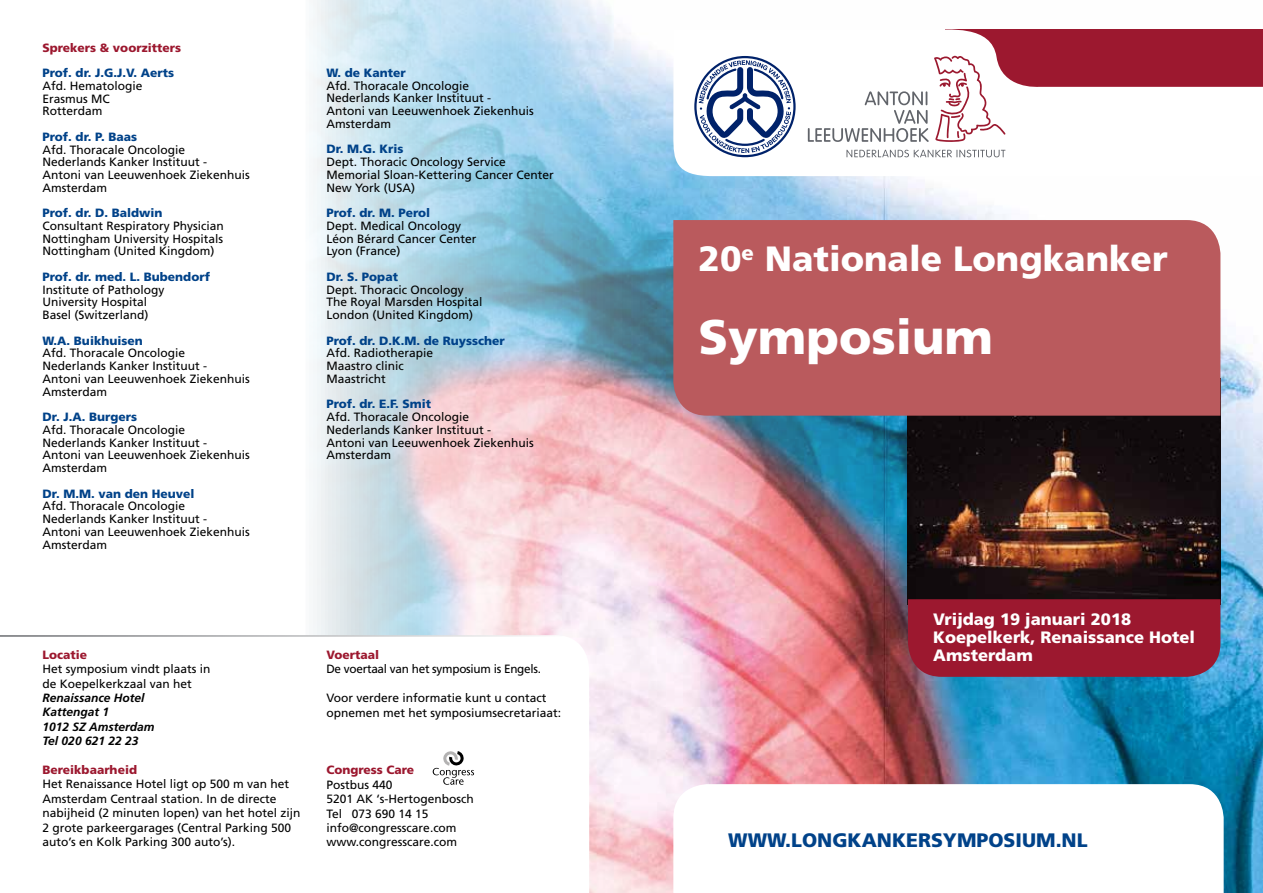
<style>
.page{position:relative;width:1263px;height:893px;background:#fff}
.page>*{position:absolute;margin:0;border:0;box-sizing:border-box;transform-origin:0 0}
.t1{font:900 48.6px "Frutiger LT Std";color:#fff}
.t2{font:900 35.1px "Frutiger LT Std";color:#fff}
.t3{font:900 19.5px "Frutiger LT Std";color:#004289}
.t4{font:900 16.5px/18px "Frutiger LT Std";color:#fff}
.t5{font:12px/12.8px "Frutiger LT Std";color:#000}
.t6{font:900 12px "Frutiger LT Std";color:#004289}
.t7{font:900 12px "Frutiger LT Std";color:#9c182f}
.t8{font:italic 700 12px/14.4px "Frutiger LT Std";color:#000}
.t9{font:12px "Frutiger LT Std";letter-spacing:-.02em;color:#000}
</style>
<div class="page">
<img style="left:313px;top:0;width:950px;height:893px">
<svg style="left:673px;top:24px;width:590px;height:152px"></svg>
<svg style="left:808px;top:56px;width:197px;height:86px"></svg>
<svg style="left:846px;top:150px;width:159px;height:7px"></svg>
<svg style="left:694px;top:56px;width:102px;height:101px"></svg>
<svg style="left:313px;top:635px;width:276px;height:258px"></svg>
<svg style="left:433px;top:751px;width:41px;height:34px"></svg>
<svg style="left:673px;top:784px;width:551px;height:109px"></svg>
<hr style="left:0;top:635px;width:563px;height:2px;background:#636569">
<img style="left:908px;top:416px;width:312px;height:183px">
<div style="left:908px;top:599px;width:312px;height:78px;background:#9c182f"></div>
<div style="left:673px;top:220px;width:547px;height:196px;background:#ba5a5d"></div>
<p class="t7" style="left:43px;top:40px;width:140px">Sprekers &amp; voorzitters</p>
<p class="t6" style="left:43px;top:66px;width:133px">Prof. dr. J.G.J.V. Aerts</p>
<p class="t5" style="left:43px;top:79px;width:102px">Afd. Hematologie<br>Erasmus MC<br>Rotterdam</p>
<p class="t6" style="left:43px;top:129px;width:96px">Prof. dr. P. Baas</p>
<p class="t5" style="left:43px;top:143px;width:209px">Afd. Thoracale Oncologie<br>Nederlands Kanker Instituut -<br>Antoni van Leeuwenhoek Ziekenhuis<br>Amsterdam</p>
<p class="t6" style="left:43px;top:206px;width:122px">Prof. dr. D. Baldwin</p>
<p class="t5" style="left:43px;top:219px;width:183px;text-align:justify">Consultant Respiratory Physician Nottingham University Hospitals Nottingham (United Kingdom)</p>
<p class="t6" style="left:43px;top:270px;width:169px">Prof. dr. med. L. Bubendorf</p>
<p class="t5" style="left:43px;top:283px;width:124px">Institute of Pathology<br>University Hospital<br>Basel (Switzerland)</p>
<p class="t6" style="left:43px;top:333px;width:102px">W.A. Buikhuisen</p>
<p class="t5" style="left:43px;top:347px;width:209px">Afd. Thoracale Oncologie<br>Nederlands Kanker Instituut -<br>Antoni van Leeuwenhoek Ziekenhuis<br>Amsterdam</p>
<p class="t6" style="left:43px;top:410px;width:96px">Dr. J.A. Burgers</p>
<p class="t5" style="left:43px;top:423px;width:209px">Afd. Thoracale Oncologie<br>Nederlands Kanker Instituut -<br>Antoni van Leeuwenhoek Ziekenhuis<br>Amsterdam</p>
<p class="t6" style="left:43px;top:486px;width:153px">Dr. M.M. van den Heuvel</p>
<p class="t5" style="left:43px;top:500px;width:209px">Afd. Thoracale Oncologie<br>Nederlands Kanker Instituut -<br>Antoni van Leeuwenhoek Ziekenhuis<br>Amsterdam</p>
<p class="t6" style="left:326px;top:65px;width:81px">W. de Kanter</p>
<p class="t5" style="left:326px;top:79px;width:209px">Afd. Thoracale Oncologie<br>Nederlands Kanker Instituut -<br>Antoni van Leeuwenhoek Ziekenhuis<br>Amsterdam</p>
<p class="t6" style="left:326px;top:142px;width:79px">Dr. M.G. Kris</p>
<p class="t5" style="left:326px;top:156px;width:229px">Dept. Thoracic Oncology Service<br>Memorial Sloan-Kettering Cancer Center<br>New York (USA)</p>
<p class="t6" style="left:326px;top:206px;width:105px">Prof. dr. M. Perol</p>
<p class="t5" style="left:326px;top:219px;width:152px">Dept. Medical Oncology<br>Léon Bérard Cancer Center<br>Lyon (France)</p>
<p class="t6" style="left:326px;top:269px;width:73px">Dr. S. Popat</p>
<p class="t5" style="left:326px;top:283px;width:158px">Dept. Thoracic Oncology<br>The Royal Marsden Hospital<br>London (United Kingdom)</p>
<p class="t6" style="left:326px;top:333px;width:180px">Prof. dr. D.K.M. de Ruysscher</p>
<p class="t5" style="left:326px;top:347px;width:108px">Afd. Radiotherapie<br>Maastro clinic<br>Maastricht</p>
<p class="t6" style="left:326px;top:397px;width:106px">Prof. dr. E.F. Smit</p>
<p class="t5" style="left:326px;top:411px;width:209px">Afd. Thoracale Oncologie<br>Nederlands Kanker Instituut -<br>Antoni van Leeuwenhoek Ziekenhuis<br>Amsterdam</p>
<p class="t7" style="left:43px;top:647px;width:46px">Locatie</p>
<p class="t5" style="left:43px;top:662px;width:170px;line-height:14.4px">Het symposium vindt plaats in de Koepelkerkzaal van het</p>
<p class="t8" style="left:43px;top:691px;width:114px">Renaissance Hotel<br>Kattengat 1<br>1012 SZ Amsterdam<br>Tel 020 621 22 23</p>
<p class="t7" style="left:43px;top:763px;width:96px">Bereikbaarheid</p>
<p class="t5" style="left:43px;top:777px;width:260px;line-height:14.4px">Het Renaissance Hotel ligt op 500 m van het Amsterdam Centraal station. In de directe nabijheid (2 minuten lopen) van het hotel zijn 2 grote parkeergarages (Central Parking 500 auto’s en Kolk Parking 300 auto’s).</p>
<p class="t7" style="left:326px;top:647px;width:54px">Voertaal</p>
<p class="t9" style="left:326px;top:662px;width:216px">De voertaal van het symposium is Engels.</p>
<p class="t5" style="left:326px;top:691px;width:236px;line-height:14.4px">Voor verdere informatie kunt u contact opnemen met het symposiumsecretariaat:</p>
<p class="t7" style="left:326px;top:763px;width:89px">Congress Care</p>
<p class="t5" style="left:326px;top:777px;width:149px;line-height:14.4px">Postbus 440<br>5201 AK ‘s-Hertogenbosch<br>Tel 073 690 14 15 info@congresscare.com www.congresscare.com</p>
<h2 class="t2" style="left:698px;top:238px;width:471px">20<sup>e</sup> Nationale Longkanker</h2>
<h1 class="t1" style="left:698px;top:308px;width:296px">Symposium</h1>
<h3 class="t4" style="left:933px;top:610px;width:263px">Vrijdag 19 januari 2018<br>Koepelkerk, Renaissance Hotel<br>Amsterdam</h3>
<h3 class="t3" style="left:728px;top:828px;width:361px">WWW.LONGKANKERSYMPOSIUM.NL</h3>
</div>
